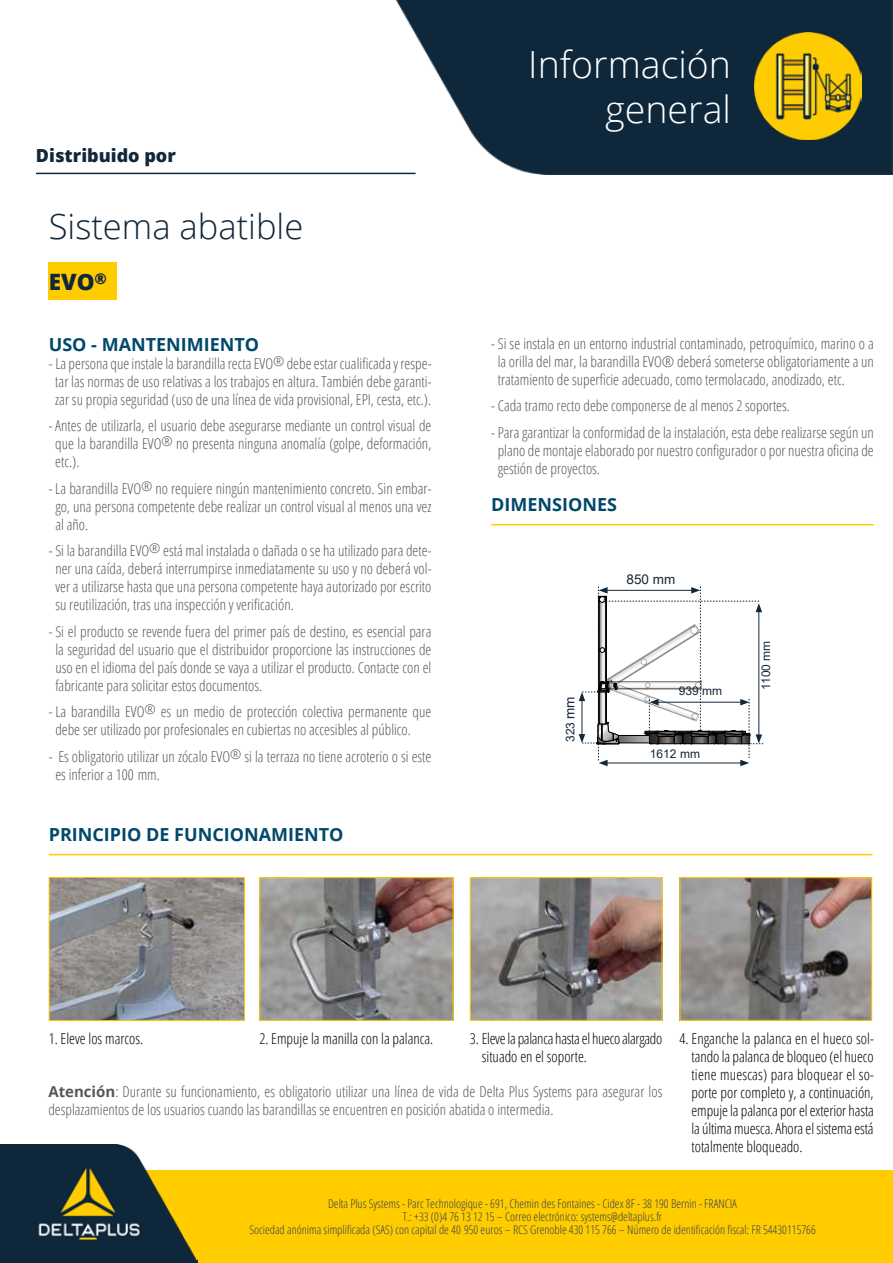
<style>
.page{position:relative;width:893px;height:1263px;background:#fff}
.page>*{position:absolute;margin:0;border:0;box-sizing:border-box;transform-origin:0 0}
.t1{font:300 37.5px/45px "Open Sans";color:#fff;text-align:right}
.t2{font:300 34.5px "Open Sans";color:#11273a}
.t3{font:800 22.5px "Open Sans";color:#11273a}
.t4{font:700 18px "Open Sans";color:#00486b}
.t5{font:800 18px "Open Sans";color:#11273a}
.t6{font:300 condensed 15px/18px "Open Sans";color:#575756;text-align:justify}
.t7{font:300 condensed 15px/18px "Open Sans";color:#000;text-align:justify}
.t8{font:300 condensed 15px/18px "Open Sans";letter-spacing:-.02em;color:#000}
.t9{font:13.5px "Arial";color:#11273a}
.t10{font:300 condensed 12px/13px "Open Sans";color:#354054;text-align:center}
.t11{font:12px "Arial";color:#11273a}
.s1{font-size:13.5px}
.s2{font-weight:700;font-stretch:normal}
</style>
<div class="page">
<div style="left:0;top:1170px;width:893px;height:93px;background:#fc0"></div>
<img style="left:296px;top:0;width:597px;height:174px">
<div style="left:423px;top:0;width:393px;height:137px;background:#0f273a"></div>
<hr style="left:36px;top:173px;width:380px;height:1px;background:#11273a">
<img style="left:0;top:1145px;width:198px;height:118px">
<img style="left:755px;top:33px;width:106px;height:106px">
<img style="left:261px;top:879px;width:190px;height:140px">
<div style="left:259px;top:877px;width:194px;height:144px;border:1px solid #fc0"></div>
<img style="left:472px;top:879px;width:188px;height:140px">
<div style="left:470px;top:877px;width:192px;height:144px;border:1px solid #fc0"></div>
<img style="left:51px;top:879px;width:192px;height:140px">
<div style="left:49px;top:877px;width:196px;height:144px;border:1px solid #fc0"></div>
<img style="left:682px;top:879px;width:188px;height:140px">
<div style="left:680px;top:877px;width:192px;height:144px;border:1px solid #fc0"></div>
<div style="left:49px;top:262px;width:68px;height:38px;background:#fc0"></div>
<hr style="left:49px;top:854px;width:823px;height:1px;background:#fc0">
<hr style="left:491px;top:524px;width:383px;height:1px;background:#fc0">
<svg style="left:579px;top:586px;width:184px;height:180px"></svg>
<p class="t5" style="left:36px;top:142px;width:141px">Distribuido por</p>
<h2 class="t2" style="left:49px;top:203px;width:256px">Sistema abatible</h2>
<h3 class="t3" style="left:49px;top:264px;width:60px">EVO<sup>®</sup></h3>
<p class="t4" style="left:49px;top:332px;width:212px">USO - MANTENIMIENTO</p>
<p class="t6" style="left:49px;top:354px;width:384px;text-align:center">- La persona que instale la barandilla recta EVO<sup>®</sup> debe estar cualificada y respe&shy;tar las normas de uso relativas a los trabajos en altura. También debe garanti&shy;zar su propia seguridad (uso de una línea de vida provisional, EPI, cesta, etc.).</p>
<p class="t6" style="left:55px;top:416px;width:378px;text-indent:-7px">- Antes de utilizarla, el usuario debe asegurarse mediante un control visual de que la barandilla EVO<sup>®</sup> no presenta ninguna anomalía (golpe, deformación, etc.).</p>
<p class="t6" style="left:55px;top:479px;width:378px;text-indent:-7px">- La barandilla EVO<sup>®</sup> no requiere ningún mantenimiento concreto. Sin embar&shy;go, una persona competente debe realizar un control visual al menos una vez al año.</p>
<p class="t6" style="left:55px;top:541px;width:378px;text-indent:-7px">- Si la barandilla EVO<sup>®</sup> está mal instalada o dañada o se ha utilizado para dete&shy;ner una caída, deberá interrumpirse inmediatamente su uso y no deberá vol&shy;ver a utilizarse hasta que una persona competente haya autorizado por escrito su reutilización, tras una inspección y verificación.</p>
<p class="t6" style="left:55px;top:622px;width:378px;text-indent:-7px">- Si el producto se revende fuera del primer país de destino, es esencial para la seguridad del usuario que el distribuidor proporcione las instrucciones de uso en el idioma del país donde se vaya a utilizar el producto. Contacte con el fabricante para solicitar estos documentos.</p>
<p class="t6" style="left:55px;top:702px;width:378px;text-indent:-7px">- La barandilla EVO<sup>®</sup> es un medio de protección colectiva permanente que debe ser utilizado por profesionales en cubiertas no accesibles al público.</p>
<p class="t6" style="left:55px;top:747px;width:378px;text-indent:-7px">- Es obligatorio utilizar un zócalo EVO<sup>®</sup> si la terraza no tiene acroterio o si este es inferior a 100 mm.</p>
<p class="t4" style="left:49px;top:821px;width:296px">PRINCIPIO DE FUNCIONAMIENTO</p>
<h1 class="t1" style="left:528px;top:41px;width:204px">Información general</h1>
<p class="t6" style="left:498px;top:334px;width:378px;text-indent:-7px">- Si se instala en un entorno industrial contaminado, petroquímico, marino o a la orilla del mar, la barandilla EVO® deberá someterse obligatoriamente a un tratamiento de superficie adecuado, como termolacado, anodizado, etc.</p>
<p class="t6" style="left:491px;top:396px;width:300px">- Cada tramo recto debe componerse de al menos 2 soportes.</p>
<p class="t6" style="left:498px;top:423px;width:378px;text-indent:-7px">- Para garantizar la conformidad de la instalación, esta debe realizarse según un plano de montaje elaborado por nuestro configurador o por nuestra oficina de gestión de proyectos.</p>
<p class="t4" style="left:491px;top:491px;width:127px">DIMENSIONES</p>
<p class="t9" style="left:627px;top:570px;width:50px">850 mm</p>
<p class="t11" style="left:562px;top:742px;width:47px;rotate:-90deg">323 <span class="s1">mm</span></p>
<p class="t11" style="left:679px;top:683px;width:45px">939 mm</p>
<p class="t11" style="left:650px;top:745px;width:52px">1612 mm</p>
<p class="t11" style="left:758px;top:690px;width:51px;rotate:-90deg">1100 mm</p>
<p class="t7" style="left:49px;top:1029px;width:96px">1. Eleve los marcos.</p>
<p class="t7" style="left:259px;top:1029px;width:175px">2. Empuje la manilla con la palanca.</p>
<p class="t8" style="left:482px;top:1029px;width:182px;text-indent:-12px">3. Eleve la palanca hasta el hueco alargado situado en el soporte.</p>
<p class="t7" style="left:691px;top:1029px;width:184px;text-indent:-12px">4. Enganche la palanca en el hueco sol&shy;tando la palanca de bloqueo (el hueco tiene muescas) para bloquear el so&shy;porte por completo y, a continuación, empuje la palanca por el exterior hasta la última muesca. Ahora el sistema está totalmente bloqueado.</p>
<p class="t6" style="left:48px;top:1082px;width:616px"><span class="s2">Atención</span>: Durante su funcionamiento, es obligatorio utilizar una línea de vida de Delta Plus Systems para asegurar los desplazamientos de los usuarios cuando las barandillas se encuentren en posición abatida o intermedia.</p>
<p class="t10" style="left:249px;top:1197px;width:568px">Delta Plus Systems - Parc Technologique - 691, Chemin des Fontaines - Cidex 8F - 38 190 Bernin - FRANCIA<br>T.: +33 (0)4 76 13 12 15 – Correo electrónico: systems@deltaplus.fr<br>Sociedad anónima simplificada (SAS) con capital de 40 950 euros – RCS Grenoble 430 115 766 – Número de identificación fiscal: FR 54430115766</p>
</div>
